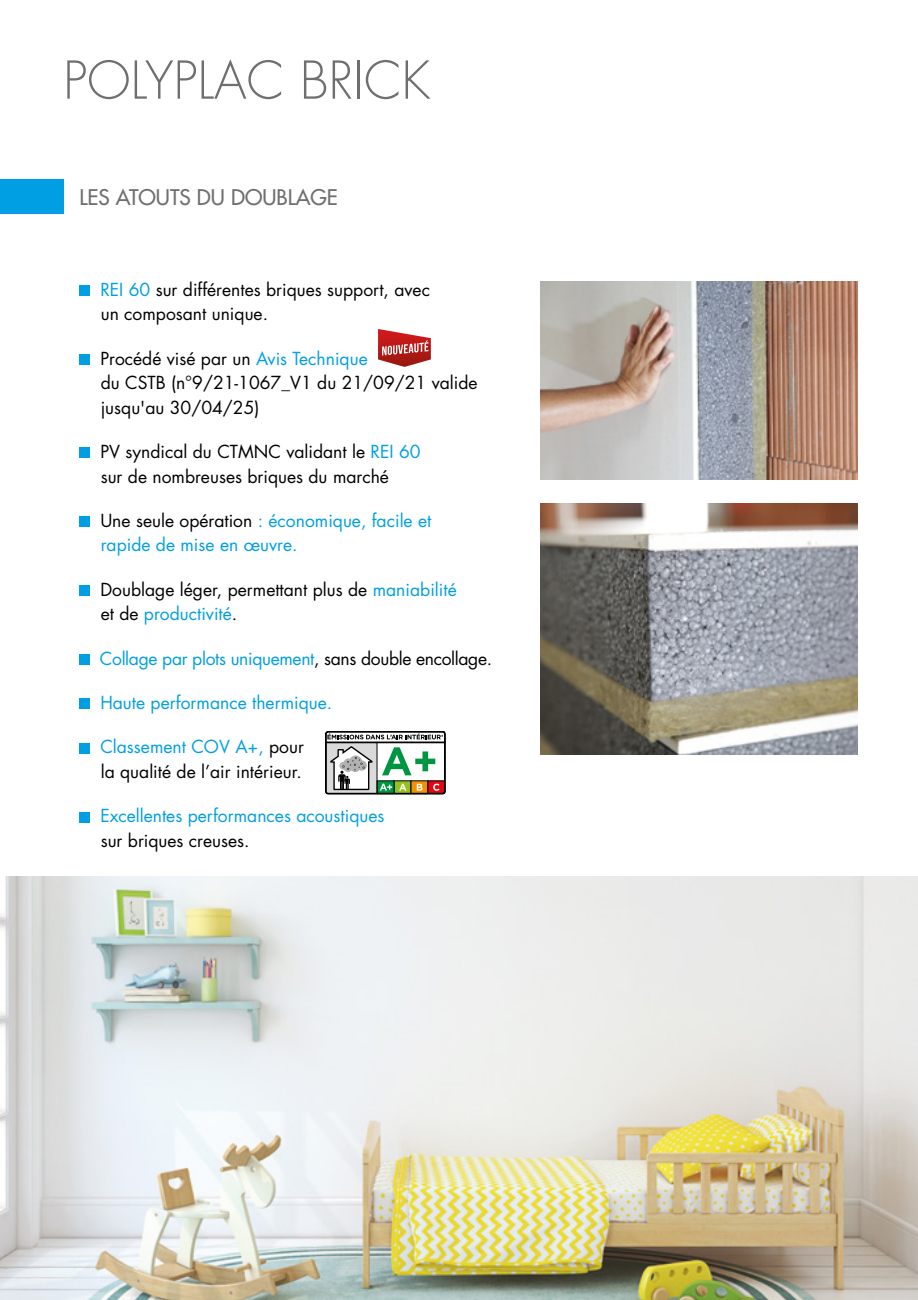
<style>
.page{position:relative;width:918px;height:1300px;background:#fff}
.page>*{position:absolute;margin:0;border:0;box-sizing:border-box;transform-origin:0 0}
.t1{font:300 50.75px "Futura Std";color:#706f6f}
.t2{font:500 21px "Futura Std";color:#706f6f}
.t3{font:17.5px/24.5px "Futura Std";color:#000}
.t4{font:17.5px/24.5px "Futura Std";color:#009fe3}
.t5{font:17.5px "Futura Std";letter-spacing:-.02em;color:#009fe3}
.s1{color:#009fe3}
.s2{color:#000}
</style>
<div class="page">
<div style="left:0;top:179px;width:63px;height:35px;background:#009fe3"></div>
<img style="left:540px;top:281px;width:317px;height:199px">
<img style="left:540px;top:503px;width:317px;height:251px">
<div style="left:79px;top:285px;width:11px;height:11px;background:#009fe3"></div>
<div style="left:79px;top:354px;width:11px;height:11px;background:#009fe3"></div>
<div style="left:79px;top:448px;width:11px;height:10px;background:#009fe3"></div>
<div style="left:79px;top:516px;width:11px;height:11px;background:#009fe3"></div>
<div style="left:79px;top:585px;width:11px;height:11px;background:#009fe3"></div>
<div style="left:79px;top:654px;width:11px;height:10px;background:#009fe3"></div>
<div style="left:79px;top:698px;width:11px;height:11px;background:#009fe3"></div>
<div style="left:79px;top:743px;width:11px;height:10px;background:#009fe3"></div>
<div style="left:79px;top:812px;width:11px;height:10px;background:#009fe3"></div>
<svg style="left:325px;top:731px;width:120px;height:63px"></svg>
<img style="left:0;top:876px;width:918px;height:424px">
<svg style="left:378px;top:329px;width:53px;height:38px"></svg>
<h1 class="t1" style="left:63px;top:49px;width:369px">POLYPLAC BRICK</h1>
<p class="t2" style="left:80px;top:184px;width:260px">LES ATOUTS DU DOUBLAGE</p>
<p class="t3" style="left:100px;top:277px;width:331px"><span class="s1">REI 60</span> sur différentes briques support, avec un composant unique.</p>
<p class="t3" style="left:100px;top:346px;width:379px">Procédé visé par un <span class="s1">Avis Technique<br></span>du CSTB (n°9/21-1067_V1 du 21/09/21 valide jusqu'au 30/04/25)</p>
<p class="t3" style="left:100px;top:439px;width:322px">PV syndical du CTMNC validant le <span class="s1">REI 60 </span>sur de nombreuses briques du marché</p>
<p class="t4" style="left:100px;top:508px;width:332px"><span class="s2">Une seule opération</span> : économique, facile et rapide de mise en œuvre.</p>
<p class="t3" style="left:100px;top:577px;width:358px">Doublage léger, permettant plus de <span class="s1">maniabilité </span>et de <span class="s1">productivité</span>.</p>
<p class="t5" style="left:100px;top:647px;width:394px">Collage par plots uniquement<span class="s2">, sans double encollage.</span></p>
<p class="t4" style="left:100px;top:690px;width:233px">Haute performance thermique.</p>
<p class="t3" style="left:100px;top:735px;width:205px"><span class="s1">Classement COV A+,</span> pour la qualité de l’air intérieur.</p>
<p class="t4" style="left:100px;top:804px;width:286px">Excellentes performances acoustiques</p>
<p class="t3" style="left:101px;top:828px;width:150px">sur briques creuses.</p>
</div>
